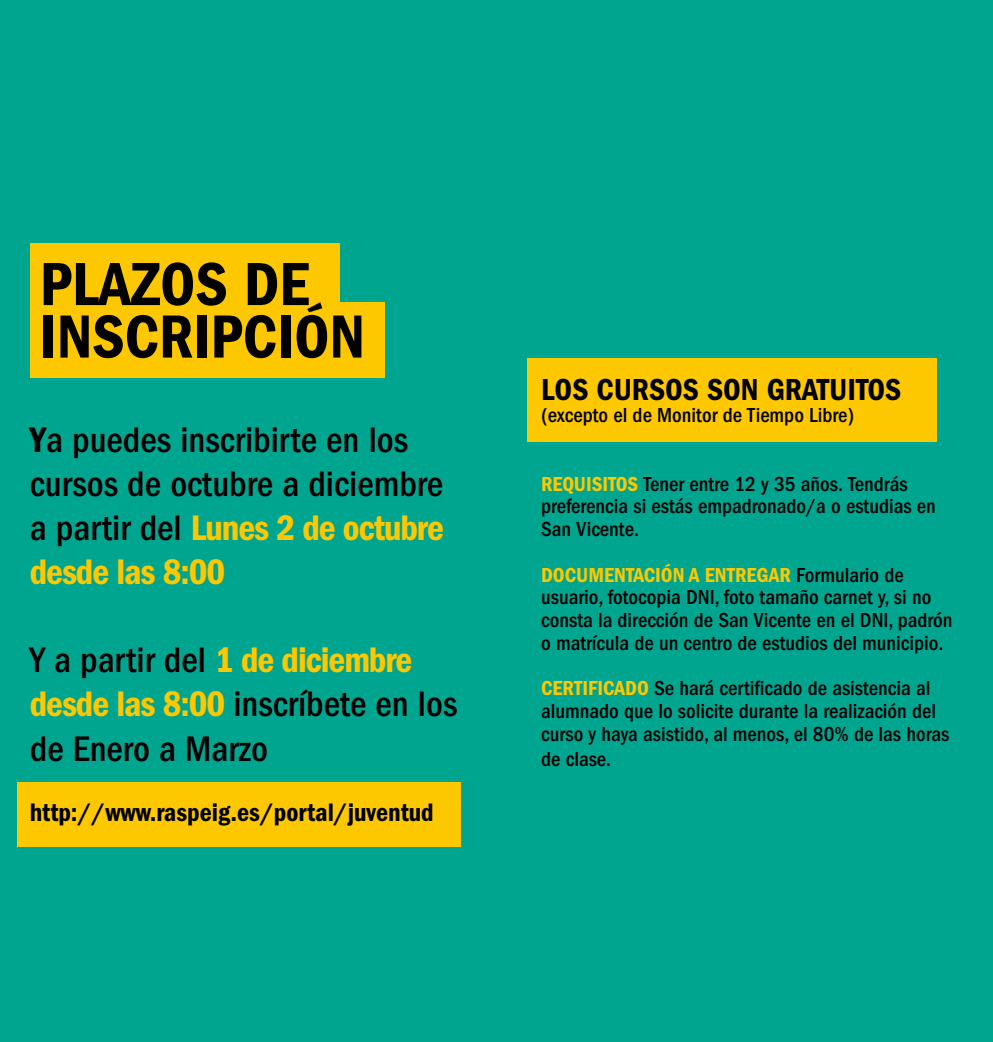
<style>
.page{position:relative;width:993px;height:1042px;background:#fff}
.page>*{position:absolute;margin:0;border:0;box-sizing:border-box;transform-origin:0 0}
.t1{font:63px/52.5px "ITC Franklin Gothic Std Dm Cd";color:#000}
.t2{font:500 condensed 36.75px/44.1px "ITC Franklin Gothic Std";color:#000}
.t3{font:36.75px/44.1px "ITC Franklin Gothic Std Dm Cd";letter-spacing:-.03em;color:#fec800}
.t4{font:31.5px "ITC Franklin Gothic Std Dm Cd";color:#000}
.t5{font:26.25px "ITC Franklin Gothic Std Dm Cd";color:#000}
.t6{font:500 condensed 21px/22.8px "ITC Franklin Gothic Std";color:#000}
.t7{font:21px "ITC Franklin Gothic Std Dm Cd";color:#fec800}
.s1{font-family:"ITC Franklin Gothic Std Dm Cd";font-weight:400;font-stretch:normal}
.s2{font-family:"ITC Franklin Gothic Std";font-weight:500;font-stretch:condensed;color:#000}
.s3{font-family:"ITC Franklin Gothic Std Dm Cd";font-weight:400;font-stretch:normal;color:#fec800}
</style>
<div class="page">
<div style="left:0;top:0;width:992px;height:1042px;background:#00a590"></div>
<div style="left:30px;top:243px;width:309px;height:76px;background:#fec800"></div>
<div style="left:527px;top:358px;width:409px;height:83px;background:#fec800"></div>
<div style="left:30px;top:301px;width:354px;height:76px;background:#fec800"></div>
<div style="left:17px;top:782px;width:443px;height:65px;background:#fec800"></div>
<h1 class="t1" style="left:40px;top:258px;width:327px">PLAZOS DE<br>INSCRIPCIÓN</h1>
<h2 class="t2" style="left:30px;top:418px;width:415px"><span class="s1">Y</span>a puedes inscribirte en los cursos de octubre a diciembre</h2>
<h2 class="t3" style="left:30px;top:506px;width:415px"><span class="s2">a partir del</span> Lunes 2 de octubre desde las 8:00</h2>
<h2 class="t3" style="left:30px;top:638px;width:384px"><span class="s2">Y a partir del</span> 1 de diciembre</h2>
<h2 class="t2" style="left:30px;top:682px;width:429px"><span class="s3">desde las 8:00</span> inscríbete en los de Enero a Marzo</h2>
<p class="t5" style="left:30px;top:798px;width:405px">http://www.raspeig.es/portal/juventud</p>
<h3 class="t4" style="left:541px;top:371px;width:361px">LOS CURSOS SON GRATUITOS</h3>
<p class="t6" style="left:541px;top:404px;width:314px">(excepto el de Monitor de Tiempo Libre)</p>
<p class="t6" style="left:541px;top:472px;width:396px"><span class="s3">REQUISITOS</span> Tener entre 12 y 35 años. Tendrás preferencia si estás empadronado/a o estudias en<br>San Vicente.</p>
<p class="t7" style="left:541px;top:562px;width:364px">DOCUMENTACIÓN A ENTREGAR <span class="s2">Formulario de</span></p>
<p class="t6" style="left:541px;top:586px;width:413px">usuario, fotocopia DNI, foto tamaño carnet y, si no consta la dirección de San Vicente en el DNI, padrón o matrícula de un centro de estudios del municipio.</p>
<p class="t6" style="left:541px;top:677px;width:409px"><span class="s3">CERTIFICADO</span> Se hará certificado de asistencia al alumnado que lo solicite durante la realización del curso y haya asistido, al menos, el 80% de las horas</p>
<p class="t6" style="left:541px;top:748px;width:72px">de clase.</p>
</div>
